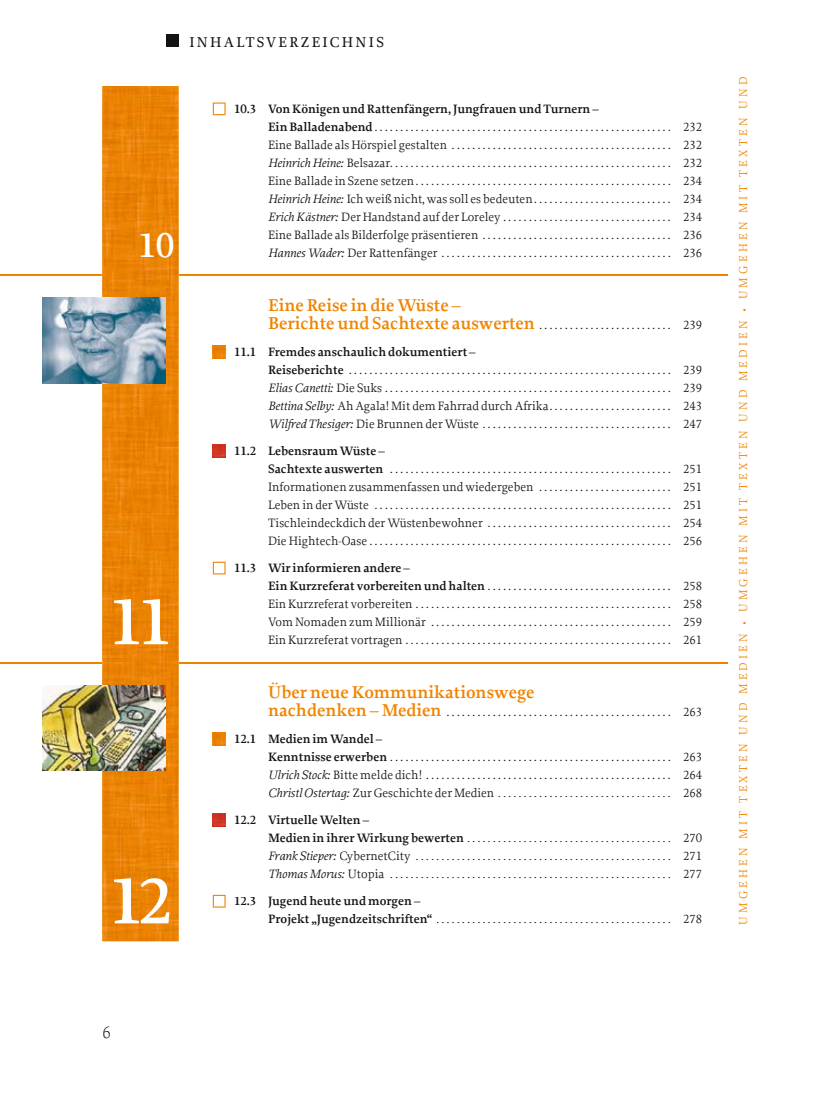
<style>
.page{position:relative;width:830px;height:1106px;background:#fff}
.page>*{position:absolute;margin:0;border:0;box-sizing:border-box;transform-origin:0 0}
.t1{font:69px "Proforma CV Semi Bold SC";color:#fff}
.t2{font:36px "Proforma CV Semi Bold SC";color:#fff}
.t3{font:700 18px/18px "Proforma CV Semi";color:#f08400}
.t4{font:18px "Proforma CV Ultra Light SC";color:#141314}
.t5{font:15px "Proforma CV Medium";letter-spacing:.15em;color:#141314}
.t6{font:12.75px/18px "Proforma CV";color:#141314;text-align:justify}
.t7{font:12.75px "Proforma CV Book SC";color:#141314}
.t8{font:700 12.75px "Proforma CV Semi";color:#141314}
.t9{font:12px "Proforma CV";letter-spacing:.27em;color:#f08400}
.s1{font-family:"Proforma CV Semi Bold SC";font-weight:400}
.s2{font-family:"Proforma CV Semi";font-weight:700}
.s3{font-family:"Proforma CV Book SC"}
.s4{font-style:italic}
.s5{font-family:"Proforma CV Book SC";font-weight:400;font-size:12.75px;color:#141314}
.s6{font-family:"Proforma CV Semi";font-weight:700;font-size:18px;color:#f08400}
</style>
<div class="page">
<div style="left:166px;top:34px;width:13px;height:13px;background:#141314"></div>
<hr style="left:0;top:274px;width:727px;height:2px;background:#f08400">
<hr style="left:0;top:662px;width:727px;height:1px;background:#f08400">
<img style="left:102px;top:86px;width:77px;height:855px">
<svg style="left:213px;top:102px;width:12px;height:13px"></svg>
<svg style="left:213px;top:345px;width:12px;height:13px"></svg>
<svg style="left:213px;top:444px;width:12px;height:13px"></svg>
<svg style="left:213px;top:561px;width:12px;height:13px"></svg>
<svg style="left:213px;top:732px;width:12px;height:13px"></svg>
<svg style="left:213px;top:813px;width:12px;height:13px"></svg>
<svg style="left:213px;top:894px;width:12px;height:13px"></svg>
<img style="left:42px;top:298px;width:123px;height:85px">
<img style="left:42px;top:685px;width:123px;height:85px">
<p class="t5" style="left:189px;top:33px;width:196px">INHALTSVERZEICHNIS</p>
<h2 class="t2" style="left:138px;top:223px;width:37px">10</h2>
<h1 class="t1" style="left:109px;top:578px;width:65px">11</h1>
<h1 class="t1" style="left:109px;top:857px;width:65px">12</h1>
<p class="t8" style="left:234px;top:101px;width:366px"><span class="s1">10.3</span> Von Königen und Rattenfängern, Jungfrauen und Turnern –</p>
<p class="t7" style="left:268px;top:119px;width:435px"><span class="s2">Ein Balladenabend</span> . . . . . . . . . . . . . . . . . . . . . . . . . . . . . . . . . . . . . . . . . . . . . . . . . . . . . . . . . . 232</p>
<p class="t6" style="left:268px;top:136px;width:435px">Eine Ballade als Hörspiel gestalten . . . . . . . . . . . . . . . . . . . . . . . . . . . . . . . . . . . . . . . . . . . <span class="s3">232<br></span><span class="s4">Heinrich Heine:</span> Belsazar. . . . . . . . . . . . . . . . . . . . . . . . . . . . . . . . . . . . . . . . . . . . . . . . . . . . . . . <span class="s3">232<br></span>Eine Ballade in Szene setzen. . . . . . . . . . . . . . . . . . . . . . . . . . . . . . . . . . . . . . . . . . . . . . . . . . <span class="s3">234<br></span><span class="s4">Heinrich Heine:</span> Ich weiß nicht, was soll es bedeuten. . . . . . . . . . . . . . . . . . . . . . . . . . . <span class="s3">234<br></span><span class="s4">Erich Kästner:</span> Der Handstand auf der Loreley . . . . . . . . . . . . . . . . . . . . . . . . . . . . . . . . . <span class="s3">234<br></span>Eine Ballade als Bilderfolge präsentieren . . . . . . . . . . . . . . . . . . . . . . . . . . . . . . . . . . . . . <span class="s3">236<br></span><span class="s4">Hannes Wader:</span> Der Rattenfänger . . . . . . . . . . . . . . . . . . . . . . . . . . . . . . . . . . . . . . . . . . . . . <span class="s3">236</span></p>
<h3 class="t3" style="left:268px;top:296px;width:435px">Eine Reise in die Wüste –<br>Berichte und Sachtexte auswerten <span class="s5">. . . . . . . . . . . . . . . . . . . . . . . . . . 239</span></h3>
<p class="t8" style="left:234px;top:344px;width:243px"><span class="s1">11.1</span> Fremdes anschaulich dokumentiert –</p>
<p class="t7" style="left:268px;top:362px;width:435px"><span class="s2">Reiseberichte</span> . . . . . . . . . . . . . . . . . . . . . . . . . . . . . . . . . . . . . . . . . . . . . . . . . . . . . . . . . . . . . . . 239</p>
<p class="t6" style="left:268px;top:379px;width:435px"><span class="s4">Elias Canetti:</span> Die Suks . . . . . . . . . . . . . . . . . . . . . . . . . . . . . . . . . . . . . . . . . . . . . . . . . . . . . . . . <span class="s3">239<br></span><span class="s4">Bettina Selby:</span> Ah Agala ! Mit dem Fahrrad durch Afrika. . . . . . . . . . . . . . . . . . . . . . . . <span class="s3">243<br></span><span class="s4">Wilfred Thesiger:</span> Die Brunnen der Wüste . . . . . . . . . . . . . . . . . . . . . . . . . . . . . . . . . . . . . <span class="s3">247</span></p>
<p class="t8" style="left:234px;top:443px;width:152px"><span class="s1">11.2</span> Lebensraum Wüste –</p>
<p class="t7" style="left:268px;top:461px;width:435px"><span class="s2">Sachtexte auswerten</span> . . . . . . . . . . . . . . . . . . . . . . . . . . . . . . . . . . . . . . . . . . . . . . . . . . . . . . . 251</p>
<p class="t6" style="left:268px;top:478px;width:435px">Informationen zusammenfassen und wiedergeben . . . . . . . . . . . . . . . . . . . . . . . . . . <span class="s3">251<br></span>Leben in der Wüste . . . . . . . . . . . . . . . . . . . . . . . . . . . . . . . . . . . . . . . . . . . . . . . . . . . . . . . . . . <span class="s3">251<br></span>Tischleindeckdich der Wüstenbewohner . . . . . . . . . . . . . . . . . . . . . . . . . . . . . . . . . . . . <span class="s3">254<br></span>Die Hightech-Oase . . . . . . . . . . . . . . . . . . . . . . . . . . . . . . . . . . . . . . . . . . . . . . . . . . . . . . . . . . . <span class="s3">256</span></p>
<p class="t8" style="left:234px;top:560px;width:177px"><span class="s1">11.3</span> Wir informieren andere –</p>
<p class="t7" style="left:268px;top:578px;width:435px"><span class="s2">Ein Kurzreferat vorbereiten und halten</span> . . . . . . . . . . . . . . . . . . . . . . . . . . . . . . . . . . . . 258</p>
<p class="t6" style="left:268px;top:595px;width:435px">Ein Kurzreferat vorbereiten . . . . . . . . . . . . . . . . . . . . . . . . . . . . . . . . . . . . . . . . . . . . . . . . . . <span class="s3">258<br></span>Vom Nomaden zum Millionär . . . . . . . . . . . . . . . . . . . . . . . . . . . . . . . . . . . . . . . . . . . . . . . <span class="s3">259<br></span>Ein Kurzreferat vortragen . . . . . . . . . . . . . . . . . . . . . . . . . . . . . . . . . . . . . . . . . . . . . . . . . . . . <span class="s3">261</span></p>
<h3 class="t3" style="left:268px;top:683px;width:268px">Über neue Kommunikationswege</h3>
<p class="t7" style="left:268px;top:704px;width:435px"><span class="s6">nachdenken – Medien</span> . . . . . . . . . . . . . . . . . . . . . . . . . . . . . . . . . . . . . . . . . . . . 263</p>
<p class="t8" style="left:234px;top:731px;width:149px"><span class="s1">12.1</span> Medien im Wandel –</p>
<p class="t7" style="left:268px;top:749px;width:435px"><span class="s2">Kenntnisse erwerben</span> . . . . . . . . . . . . . . . . . . . . . . . . . . . . . . . . . . . . . . . . . . . . . . . . . . . . . . . 263</p>
<p class="t6" style="left:268px;top:766px;width:435px"><span class="s4">Ulrich Stock:</span> Bitte melde dich ! . . . . . . . . . . . . . . . . . . . . . . . . . . . . . . . . . . . . . . . . . . . . . . . . <span class="s3">264<br></span><span class="s4">Christl Ostertag:</span> Zur Geschichte der Medien . . . . . . . . . . . . . . . . . . . . . . . . . . . . . . . . . . <span class="s3">268</span></p>
<p class="t8" style="left:234px;top:812px;width:136px"><span class="s1">12.2</span> Virtuelle Welten –</p>
<p class="t7" style="left:268px;top:830px;width:435px"><span class="s2">Medien in ihrer Wirkung bewerten</span> . . . . . . . . . . . . . . . . . . . . . . . . . . . . . . . . . . . . . . . . 270</p>
<p class="t6" style="left:268px;top:847px;width:435px"><span class="s4">Frank Stieper:</span> CybernetCity . . . . . . . . . . . . . . . . . . . . . . . . . . . . . . . . . . . . . . . . . . . . . . . . . . <span class="s3">271<br></span><span class="s4">Thomas Morus:</span> Utopia . . . . . . . . . . . . . . . . . . . . . . . . . . . . . . . . . . . . . . . . . . . . . . . . . . . . . . . <span class="s3">277</span></p>
<p class="t8" style="left:234px;top:893px;width:188px"><span class="s1">12.3</span> Jugend heute und morgen –</p>
<p class="t7" style="left:268px;top:911px;width:435px"><span class="s2">Projekt „Jugendzeitschriften“</span> . . . . . . . . . . . . . . . . . . . . . . . . . . . . . . . . . . . . . . . . . . . . . . 278</p>
<p class="t9" style="left:735px;top:925px;width:849px;rotate:-90deg">UMGEHEN MIT TEXTEN UND MEDIEN • UMGEHEN MIT TEXTEN UND MEDIEN • UMGEHEN MIT TEXTEN UND</p>
<h3 class="t4" style="left:102px;top:1021px;width:10px">6</h3>
</div>
